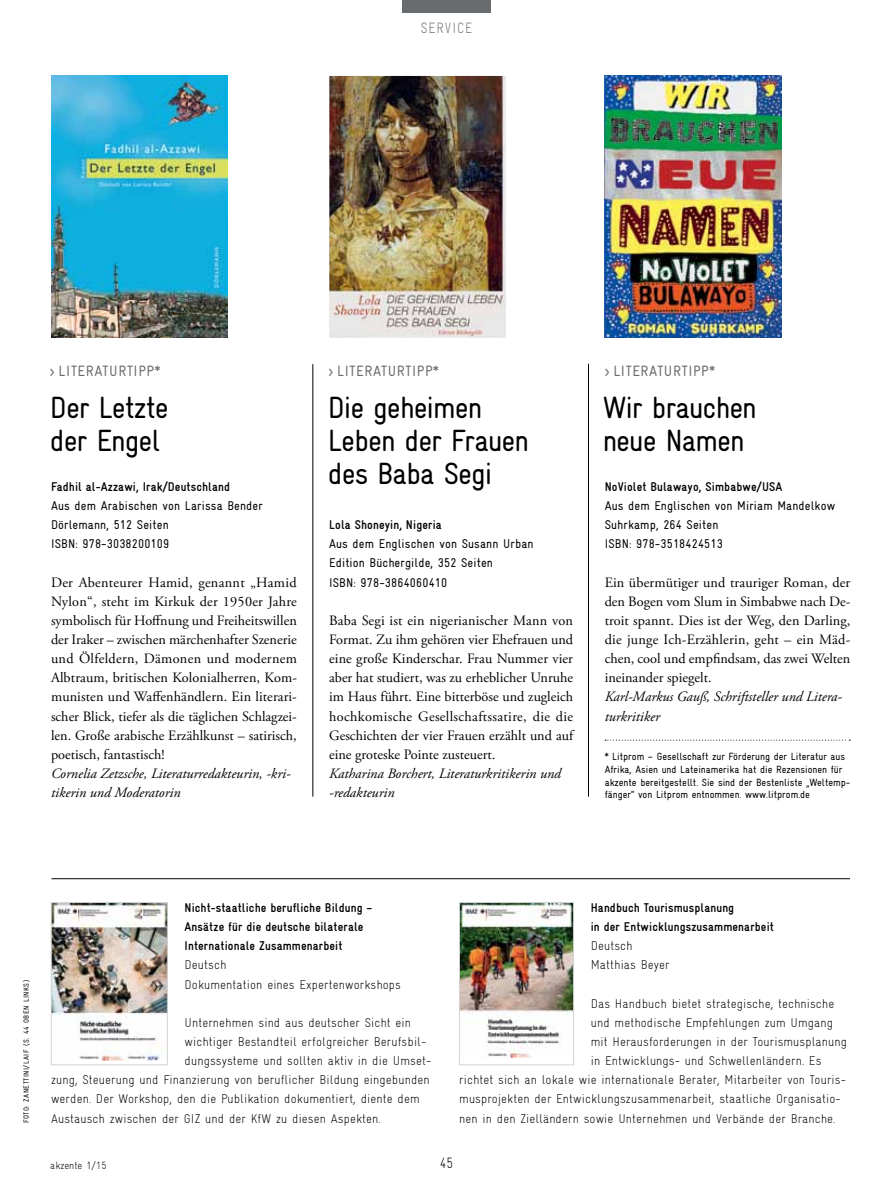
<style>
.page{position:relative;width:893px;height:1191px;background:#fff}
.page>*{position:absolute;margin:0;border:0;box-sizing:border-box;transform-origin:0 0}
.t1{font:30.75px/33px "Gravur Condensed Reg CE";letter-spacing:-.03em;color:#000}
.t2{font:15px "Gravur Condensed Reg CE";letter-spacing:.04em;color:#696c6e}
.t3{font:15px "Gravur Condensed Light CE";letter-spacing:.075em;color:#696c6e;scale:.9 1}
.t4{font:15px "Gravur Condensed Light CE";color:#000;scale:.9 1}
.t5{font:14.25px/19.2px "Adobe Garamond Pro";color:#000}
.t6{font:12.75px "Gravur Condensed Light CE";letter-spacing:.01em;color:#000}
.t7{font:12.75px/19.2px "Gravur Condensed Reg CE";letter-spacing:.01em;color:#000}
.t8{font:12.75px/19.2px "Gravur Condensed Bold CE";letter-spacing:.01em;color:#000}
.t9{font:10.5px/12.9px "Gravur Condensed Reg CE";color:#000}
.t10{font:10.5px "Gravur Condensed Light CE";color:#000}
.t11{font:7.5px "Gravur Condensed Reg CE";letter-spacing:.06em;color:#000}
.s1{font-family:"Gravur Condensed Bold CE"}
.s2{font-style:italic}
.s3{font-family:"Gravur Condensed Light CE"}
</style>
<div class="page">
<hr style="left:313px;top:364px;width:1px;height:432px;background:#000">
<hr style="left:588px;top:364px;width:1px;height:432px;background:#000">
<hr style="left:51px;top:878px;width:799px;height:1px;background:#000">
<img style="left:53px;top:904px;width:113px;height:156px">
<div style="left:51px;top:902px;width:117px;height:163px;border:1px solid #d2d4d5"></div>
<img style="left:329px;top:76px;width:177px;height:261px">
<img style="left:461px;top:904px;width:111px;height:154px">
<div style="left:459px;top:902px;width:115px;height:163px;border:1px solid #d2d4d5"></div>
<img style="left:51px;top:76px;width:177px;height:261px">
<img style="left:605px;top:76px;width:176px;height:261px">
<svg style="left:605px;top:739px;width:245px;height:1px"></svg>
<div style="left:402px;top:0;width:88px;height:13px;background:#696c6e"></div>
<p class="t3" style="left:421px;top:19px;width:58px">SERVICE</p>
<p class="t2" style="left:50px;top:362px;width:77px">&gt; literaturTipp</p>
<p class="t2" style="left:155px;top:362px;width:7px">*</p>
<p class="t1" style="left:50px;top:391px;width:120px">Der Letzte der Engel</p>
<p class="t7" style="left:51px;top:477px;width:213px"><span class="s1">Fadhil al-Azzawi, Irak/Deutschland<br></span>Aus dem Arabischen von Larissa Bender<br>Dörlemann, 512 Seiten<br>ISBN: 978-3038200109</p>
<p class="t5" style="left:51px;top:573px;width:247px">Der Abenteurer Hamid, genannt „Hamid Nylon“, steht im Kirkuk der 1950er Jahre symbolisch für Hoffnung und Freiheitswillen der Iraker – zwischen märchenhafter Szenerie und Ölfeldern, Dämonen und modernem Albtraum, britischen Kolonialherren, Kom&shy;munisten und Waffenhändlern. Ein literari&shy;scher Blick, tiefer als die täglichen Schlagzei&shy;len. Große arabische Erzählkunst – satirisch, poetisch, fantastisch!<br><span class="s2">Cornelia Zetzsche, Literaturredakteurin, -kri&shy;tikerin und Moderatorin</span></p>
<p class="t2" style="left:328px;top:362px;width:77px">&gt; literaturTipp</p>
<p class="t2" style="left:433px;top:362px;width:7px">*</p>
<p class="t1" style="left:328px;top:391px;width:203px">Die geheimen<br>Leben der Frauen des Baba Segi</p>
<p class="t7" style="left:329px;top:515px;width:206px"><span class="s1">Lola Shoneyin, Nigeria<br></span>Aus dem Englischen von Susann U rban<br>Edition Büchergilde, 352 Seiten<br>ISBN: 978-3864060410</p>
<p class="t5" style="left:329px;top:611px;width:246px">Baba Segi ist ein nigerianischer Mann von Format. Zu ihm gehören vier Ehefrauen und eine große Kinderschar. Frau Nummer vier aber hat studiert, was zu erheblicher Unruhe im Haus führt. Eine bitterböse und zugleich hochkomische Gesellschaftssatire, die die Geschichten der vier Frauen erzählt und auf eine groteske Pointe zusteuert.<br><span class="s2">Katharina Borchert, Literaturkritikerin und -redakteurin</span></p>
<p class="t2" style="left:605px;top:362px;width:77px">&gt; literaturTipp</p>
<p class="t2" style="left:709px;top:362px;width:7px">*</p>
<p class="t1" style="left:603px;top:391px;width:156px">Wir brauchen neue Namen</p>
<p class="t7" style="left:605px;top:477px;width:232px"><span class="s1">NoViolet Bulawayo, Simbabwe/USA<br></span>Aus dem Englischen von Miriam Mandelkow<br>Suhrkamp, 264 Seiten<br>ISBN: 978-3518424513</p>
<p class="t5" style="left:605px;top:573px;width:247px">Ein übermütiger und trauriger Roman, der den Bogen vom Slum in Simbabwe nach De&shy;troit spannt. Dies ist der Weg, den Darling, die junge Ich-Erzählerin, geht – ein Mäd&shy;chen, cool und empfindsam, das zwei Welten ineinander spiegelt.<br><span class="s2">Karl-Markus Gauß, Schriftsteller und Litera&shy;turkritiker</span></p>
<p class="t9" style="left:605px;top:750px;width:247px">* Litprom – Gesellschaft zur Förderung der Literatur aus Afrika, Asien und Lateinamerika hat die Rezensionen für akzente bereitgestellt. Sie sind der Bestenliste „Weltemp&shy;fänger“ von Litprom entnommen. www.litprom.de</p>
<p class="t11" style="left:22px;top:1123px;width:144px;rotate:-90deg">Foto: ZANETTINI/LAIF (S. 44 oben links)</p>
<p class="t8" style="left:185px;top:898px;width:218px">Nicht-staatliche berufliche Bildung –<br>Ansätze für die deutsche bilaterale<br>Internationale Zusammenarbeit<br><span class="s3">Deutsch<br>Dokumentation eines Expertenworkshops</span></p>
<p class="t6" style="left:185px;top:1015px;width:228px">Unternehmen sind aus deutscher Sicht ein</p>
<p class="t6" style="left:185px;top:1034px;width:243px">wichtiger Bestandteil erfolgreicher Berufsbil-</p>
<p class="t6" style="left:185px;top:1053px;width:248px">dungssysteme und sollten aktiv in die Umset-</p>
<p class="t6" style="left:51px;top:1072px;width:380px">zung, Steuerung und Finanzierung von beruflicher Bildung eingebunden</p>
<p class="t6" style="left:51px;top:1091px;width:370px">werden. Der Workshop, den die Publikation dokumentiert, diente dem</p>
<p class="t6" style="left:51px;top:1110px;width:331px">Austausch zwischen der GIZ und der KfW zu diesen Aspekten.</p>
<p class="t8" style="left:591px;top:898px;width:185px">Handbuch Tourismusplanung<br>in der Entwicklungszusammenarbeit<br><span class="s3">Deutsch<br>Matthias Beyer</span></p>
<p class="t6" style="left:591px;top:996px;width:245px">Das Handbuch bietet strategische, technische</p>
<p class="t6" style="left:591px;top:1015px;width:244px">und methodische Empfehlungen zum Umgang</p>
<p class="t6" style="left:591px;top:1034px;width:258px">mit Herausforderungen in der Tourismusplanung</p>
<p class="t6" style="left:591px;top:1053px;width:232px">in Entwicklungs- und Schwellenländern. Es</p>
<p class="t6" style="left:459px;top:1072px;width:388px">richtet sich an lokale wie internationale Berater, Mitarbeiter von Touris-</p>
<p class="t6" style="left:459px;top:1091px;width:383px">musprojekten der Entwicklungszusammenarbeit, staatliche Organisatio-</p>
<p class="t6" style="left:459px;top:1110px;width:378px">nen in den Zielländern sowie Unternehmen und Verbände der Branche.</p>
<p class="t10" style="left:50px;top:1158px;width:58px">akzente 1/15</p>
<p class="t4" style="left:440px;top:1154px;width:17px">45</p>
</div>
